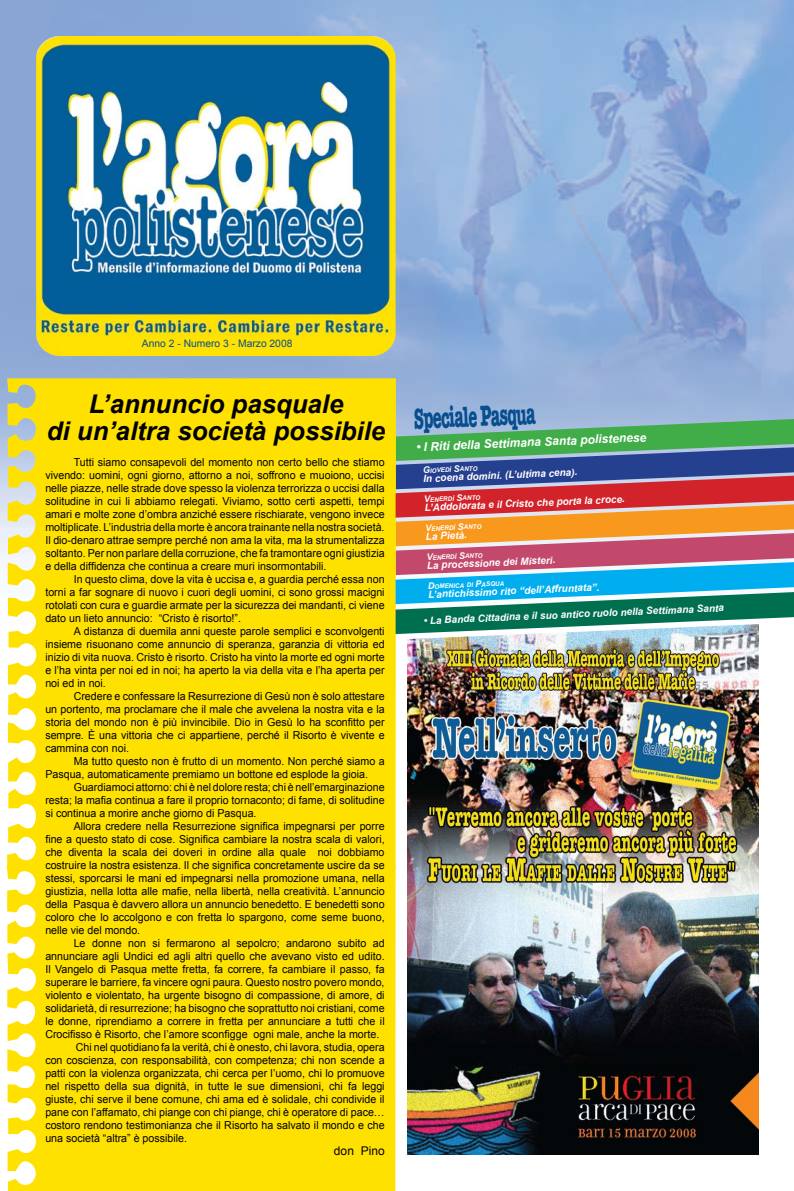
<style>
.page{position:relative;width:794px;height:1191px;background:#fff}
.page>*{position:absolute;margin:0;border:0;box-sizing:border-box;transform-origin:0 0}
.t1{font:italic 700 25.8px/26.8px "Arial";color:#000;text-align:center}
.t2{font:16px "Bocci Text 13 Stch";color:#064e8f}
.t3{font:italic 700 12px "Arial";color:#fff}
.t4{font:12px "Arial";color:#000}
.t5{font:11px/13px "Arial";color:#000;text-align:justify}
.t6{font:10.3px "Arial";color:#064e8f}
.t7{font:italic 700 10px "Arial";color:#fff}
.t8{font:italic 700 6.3px "Arial";color:#fff}
.s1{font-size:9px}
</style>
<div class="page">
<img style="left:0;top:0;width:794px;height:1191px">
<img style="left:407px;top:639px;width:351px;height:516px">
<div style="left:7px;top:869px;width:388px;height:322px;background:#ffe100"></div>
<div style="left:7px;top:378px;width:389px;height:491px;background:#ffe100"></div>
<img style="left:36px;top:36px;width:359px;height:320px">
<svg style="left:395px;top:419px;width:399px;height:220px;background:#868b7e"></svg>
<p class="t6" style="left:142px;top:336px;width:152px">Anno 2 - Numero 3 - Marzo 2008</p>
<h1 class="t1" style="left:47px;top:391px;width:340px">L’annuncio pasquale<br>di un’altra società possibile</h1>
<p class="t5" style="left:45px;top:456px;width:341px;text-indent:28px">Tutti siamo consapevoli del momento non certo bello che stiamo vivendo: uomini, ogni giorno, attorno a noi, soffrono e muoiono, uccisi nelle piazze, nelle strade dove spesso la violenza terrorizza o uccisi dalla solitudine in cui li abbiamo relegati. Viviamo, sotto certi aspetti, tempi amari e molte zone d’ombra anziché essere rischiarate, vengono invece moltiplicate. L’industria della morte è ancora trainante nella nostra società.<br>Il dio-denaro attrae sempre perché non ama la vita, ma la strumentalizza soltanto. Per non parlare della corruzione, che fa tramontare ogni giustizia e della diffidenza che continua a creare muri insormontabili.</p>
<p class="t5" style="left:45px;top:573px;width:341px;text-indent:28px">In questo clima, dove la vita è uccisa e, a guardia perché essa non torni a far sognare di nuovo i cuori degli uomini, ci sono grossi macigni rotolati con cura e guardie armate per la sicurezza dei mandanti, ci viene dato un lieto annuncio: “Cristo è risorto!”.</p>
<p class="t5" style="left:45px;top:625px;width:341px;text-indent:28px">A distanza di duemila anni queste parole semplici e sconvolgenti insieme risuonano come annuncio di speranza, garanzia di vittoria ed inizio di vita nuova. Cristo è risorto. Cristo ha vinto la morte ed ogni morte e l’ha vinta per noi ed in noi; ha aperto la via della vita e l’ha aperta per noi ed in noi.</p>
<p class="t5" style="left:45px;top:690px;width:341px;text-indent:28px">Credere e confessare la Resurrezione di Gesù non è solo attestare un portento, ma proclamare che il male che avvelena la nostra vita e la storia del mondo non è più invincibile. Dio in Gesù lo ha sconfitto per sempre. è una vittoria che ci appartiene, perché il Risorto è vivente e cammina con noi.</p>
<p class="t5" style="left:45px;top:755px;width:341px;text-indent:28px">Ma tutto questo non è frutto di un momento. Non perché siamo a<br>Pasqua, automaticamente premiamo un bottone ed esplode la gioia.</p>
<p class="t5" style="left:45px;top:781px;width:341px;text-indent:28px">Guardiamoci attorno: chi è nel dolore resta; chi è nell’emarginazione resta; la mafia continua a fare il proprio tornaconto; di fame, di solitudine si continua a morire anche giorno di Pasqua.</p>
<p class="t5" style="left:45px;top:820px;width:341px;text-indent:28px">Allora credere nella Resurrezione significa impegnarsi per porre fine a questo stato di cose. Significa cambiare la nostra scala di valori, che diventa la scala dei doveri in ordine alla quale noi dobbiamo costruire la nostra esistenza. Il che significa concretamente uscire da se stessi, sporcarsi le mani ed impegnarsi nella promozione umana, nella giustizia, nella lotta alle mafie, nella libertà, nella creatività. L’annuncio della Pasqua è davvero allora un annuncio benedetto. E benedetti sono coloro che lo accolgono e con fretta lo spargono, come seme buono, nelle vie del mondo.</p>
<p class="t5" style="left:74px;top:937px;width:312px">Le donne non si fermarono al sepolcro; andarono subito ad</p>
<p class="t5" style="left:45px;top:950px;width:341px">annunciare agli Undici ed agli altri quello che avevano visto ed udito.</p>
<p class="t5" style="left:45px;top:963px;width:341px">Il Vangelo di Pasqua mette fretta, fa correre, fa cambiare il passo, fa</p>
<p class="t5" style="left:45px;top:976px;width:341px">superare le barriere, fa vincere ogni paura. Questo nostro povero mondo,</p>
<p class="t5" style="left:45px;top:989px;width:341px">violento e violentato, ha urgente bisogno di compassione, di amore, di</p>
<p class="t5" style="left:45px;top:1002px;width:341px">solidarietà, di resurrezione; ha bisogno che soprattutto noi cristiani, come</p>
<p class="t5" style="left:45px;top:1015px;width:341px">le donne, riprendiamo a correre in fretta per annunciare a tutti che il</p>
<p class="t5" style="left:45px;top:1028px;width:335px">Crocifisso è Risorto, che l’amore sconfigge ogni male, anche la morte.</p>
<p class="t5" style="left:76px;top:1041px;width:310px">Chi nel quotidiano fa la verità, chi è onesto, chi lavora, studia, opera</p>
<p class="t5" style="left:45px;top:1054px;width:341px">con coscienza, con responsabilità, con competenza; chi non scende a</p>
<p class="t5" style="left:45px;top:1067px;width:341px">patti con la violenza organizzata, chi cerca per l’uomo, chi lo promuove</p>
<p class="t5" style="left:45px;top:1080px;width:341px">nel rispetto della sua dignità, in tutte le sue dimensioni, chi fa leggi</p>
<p class="t5" style="left:45px;top:1093px;width:341px">giuste, chi serve il bene comune, chi ama ed è solidale, chi condivide il</p>
<p class="t5" style="left:45px;top:1106px;width:341px">pane con l’affamato, chi piange con chi piange, chi è operatore di pace…</p>
<p class="t5" style="left:45px;top:1119px;width:341px">costoro rendono testimonianza che il Risorto ha salvato il mondo e che</p>
<p class="t5" style="left:45px;top:1132px;width:143px">una società “altra” è possibile.</p>
<p class="t4" style="left:334px;top:1143px;width:52px">don Pino</p>
<h2 class="t2" style="left:414px;top:414px;width:122px;rotate:-2deg">Speciale Pasqua</h2>
<p class="t3" style="left:416px;top:438px;width:232px;rotate:-2deg">• I Riti della Settimana Santa polistenese</p>
<p class="t8" style="left:423px;top:466px;width:56px;rotate:-2deg"><span class="s1">G</span>iovedì <span class="s1">S</span>anto</p>
<p class="t7" style="left:423px;top:471px;width:156px;rotate:-2deg">In coena domini. (L’ultima cena).</p>
<p class="t8" style="left:424px;top:495px;width:58px;rotate:-2deg"><span class="s1">V</span>enerdì <span class="s1">S</span>anto</p>
<p class="t7" style="left:424px;top:500px;width:202px;rotate:-2deg">L’Addolorata e il Cristo che porta la croce.</p>
<p class="t8" style="left:425px;top:524px;width:58px;rotate:-2deg"><span class="s1">V</span>enerdì <span class="s1">S</span>anto</p>
<p class="t7" style="left:425px;top:530px;width:43px;rotate:-2deg">La Pietà.</p>
<p class="t8" style="left:426px;top:553px;width:58px;rotate:-2deg"><span class="s1">V</span>enerdì <span class="s1">S</span>anto</p>
<p class="t7" style="left:427px;top:558px;width:130px;rotate:-2deg">La processione dei Misteri.</p>
<p class="t8" style="left:428px;top:582px;width:78px;rotate:-2deg"><span class="s1">D</span>omenica di <span class="s1">P</span>as qua</p>
<p class="t7" style="left:428px;top:587px;width:173px;rotate:-2deg">L’antichissimo rito “dell’Affruntata”.</p>
<p class="t7" style="left:423px;top:613px;width:302px;rotate:-2deg">• La Banda Cittadina e il suo antico ruolo nella Settimana Santa</p>
</div>
